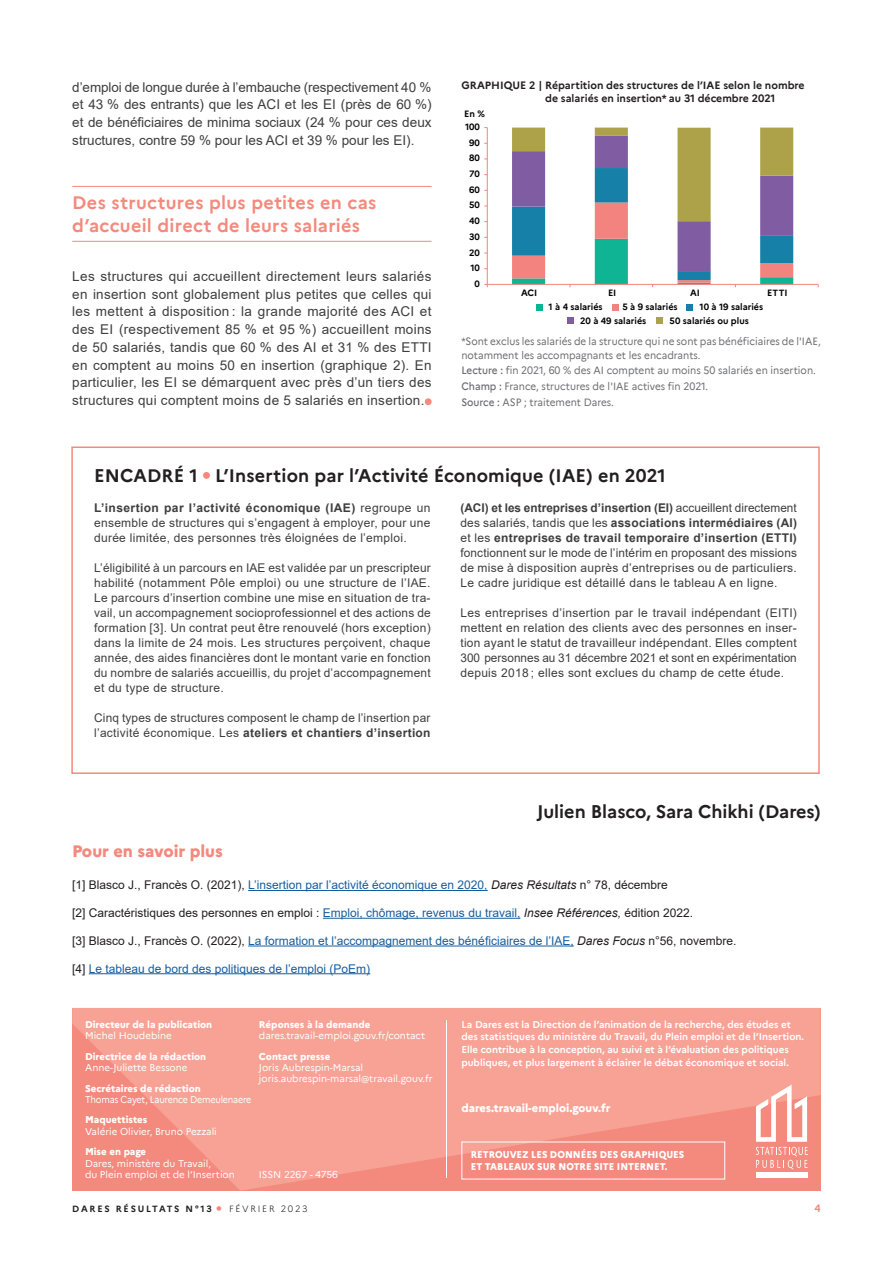
<style>
.page{position:relative;width:893px;height:1263px;background:#fff}
.page>*{position:absolute;margin:0;border:0;box-sizing:border-box;transform-origin:0 0}
.t1{font:700 18px "Marianne";letter-spacing:.01em;color:#231f20}
.t2{font:700 18px/22.2px "Marianne";letter-spacing:.015em;color:#f4897d}
.t3{font:800 16.5px "Marianne";color:#f4897d}
.t4{font:13.5px/17.7px "Arial";letter-spacing:.01em;color:#3e3e3f;text-align:justify}
.t5{font:12px/15px "Arial";letter-spacing:.025em;color:#3e3e3f;text-align:justify}
.t6{font:12px "Arial";color:#231f20}
.t7{font:12px "Arial";color:#175d9e}
.t8{font:800 11.25px "Marianne";color:#fff}
.t9{font:10.5px/15.6px "Marianne";color:#6c6d70;scale:.95 1}
.t10{font:700 10.5px/13.5px "Marianne";color:#231f20}
.t11{font:700 10.5px "Marianne";color:#f4897d}
.t12{font:700 9.75px/12.9px "Marianne";color:#fff}
.t13{font:9.75px/11.2px "Marianne";color:#fff}
.t14{font:800 9.75px "Marianne";color:#fff}
.t15{font:800 9.75px/12px "Marianne";color:#fff;scale:.95 1}
.t16{font:9.75px "Marianne";letter-spacing:-.02em;color:#fff;scale:.92 1}
.t17{font:700 9px "Marianne";color:#000001}
.t18{font:700 9px "Marianne";letter-spacing:.2em;color:#231f20}
.t19{font:300 9px "Marianne";letter-spacing:.2em;color:#231f20}
.s1{font-weight:500}
.s2{font-weight:700}
.s3{color:#175d9e}
.s4{font-style:italic}
.s5{color:#231f20}
.s6{font-style:italic;color:#231f20}
.s7{font-size:21px;color:#f4897d}
</style>
<div class="page">
<svg style="left:72px;top:1008px;width:749px;height:183px;background:#f69b8f"></svg>
<hr style="left:446px;top:1020px;width:1px;height:158px;background:#fff">
<div style="left:461px;top:1141px;width:264px;height:38px;border:1px solid #fff"></div>
<div style="left:756px;top:1173px;width:51px;height:5px;background:#fff"></div>
<svg style="left:756px;top:1084px;width:52px;height:86px"></svg>
<svg style="left:203px;top:472px;width:7px;height:7px"></svg>
<div style="left:71px;top:446px;width:749px;height:328px;border:2px solid #f4897d"></div>
<hr style="left:248px;top:890px;width:240px;height:1px;background:#175d9e">
<hr style="left:323px;top:918px;width:197px;height:1px;background:#175d9e">
<hr style="left:248px;top:945px;width:326px;height:1px;background:#175d9e">
<hr style="left:89px;top:973px;width:281px;height:1px;background:#175d9e">
<hr style="left:72px;top:186px;width:360px;height:1px;background:#f4897d">
<hr style="left:72px;top:241px;width:360px;height:1px;background:#f4897d">
<svg style="left:425px;top:398px;width:7px;height:7px"></svg>
<hr style="left:487px;top:128px;width:1px;height:156px;background:#f2837f">
<hr style="left:487px;top:284px;width:331px;height:1px;background:#f2837f">
<svg style="left:512px;top:128px;width:281px;height:159px"></svg>
<div style="left:612px;top:304px;width:7px;height:6px;background:#f2837f"></div>
<svg style="left:686px;top:304px;width:6px;height:6px"></svg>
<svg style="left:567px;top:317px;width:6px;height:6px"></svg>
<div style="left:656px;top:317px;width:7px;height:7px;background:#ada24a"></div>
<div style="left:536px;top:304px;width:7px;height:7px;background:#0fb494"></div>
<p class="t4" style="left:72px;top:78px;width:361px">d’emploi de longue durée à l’embauche (respectivement 40 % et 43 % des entrants) que les ACI et les EI (près de 60 %) et de bénéficiaires de minima sociaux (24 % pour ces deux structures, contre 59 % pour les ACI et 39 % pour les EI).</p>
<p class="t10" style="left:545px;top:77px;width:261px;text-indent:-84px">GRAPHIQUE 2 | Répartition des structures de l’IAE selon le nombre de salariés en insertion* au 31 décembre 2021</p>
<p class="t17" style="left:464px;top:107px;width:22px">En %</p>
<p class="t17" style="left:465px;top:120px;width:16px">100</p>
<p class="t17" style="left:469px;top:136px;width:12px">90</p>
<p class="t17" style="left:469px;top:151px;width:12px">80</p>
<p class="t17" style="left:469px;top:167px;width:12px">70</p>
<p class="t17" style="left:469px;top:183px;width:12px">60</p>
<h1 class="t2" style="left:72px;top:190px;width:306px">Des structures plus petites en cas d’accueil direct de leurs salariés</h1>
<p class="t4" style="left:72px;top:267px;width:361px">Les structures qui accueillent directement leurs salariés en insertion sont globalement plus petites que celles qui les mettent à disposition : la grande majorité des ACI et des EI (respectivement 85 % et 95 %) accueillent moins de 50 salariés, tandis que 60 % des AI et 31 % des ETTI en comptent au moins 50 en insertion (graphique 2). En particulier, les EI se démarquent avec près d’un tiers des structures qui comptent moins de 5 salariés en insertion.</p>
<p class="t17" style="left:475px;top:277px;width:7px">0</p>
<p class="t17" style="left:469px;top:198px;width:12px">50</p>
<p class="t17" style="left:469px;top:214px;width:12px">40</p>
<p class="t17" style="left:469px;top:230px;width:12px">30</p>
<p class="t17" style="left:469px;top:245px;width:12px">20</p>
<p class="t17" style="left:470px;top:261px;width:11px">10</p>
<p class="t17" style="left:521px;top:286px;width:18px">ACI</p>
<p class="t17" style="left:608px;top:286px;width:10px">EI</p>
<p class="t17" style="left:690px;top:286px;width:11px">AI</p>
<p class="t17" style="left:767px;top:286px;width:22px">ETTI</p>
<p class="t17" style="left:549px;top:300px;width:56px">1 à 4 salariés</p>
<p class="t17" style="left:622px;top:300px;width:57px">5 à 9 salariés</p>
<p class="t17" style="left:699px;top:300px;width:65px">10 à 19 salariés</p>
<p class="t17" style="left:580px;top:314px;width:68px">20 à 49 salariés</p>
<p class="t17" style="left:670px;top:314px;width:81px">50 salariés ou plus</p>
<p class="t9" style="left:461px;top:334px;width:380px;line-height:13.5px">*Sont exclus les salariés de la structure qui ne sont pas bénéficiaires de l'IAE, notamment les accompagnants et les encadrants.</p>
<p class="t9" style="left:461px;top:362px;width:375px"><span class="s1">Lecture :</span> fin 2021, 60 % des AI comptent au moins 50 salariés en insertion.<br><span class="s1">Champ :</span> France, structures de l'IAE actives fin 2021.<br><span class="s1">Source :</span> ASP ; traitement Dares.</p>
<h1 class="t1" style="left:94px;top:462px;width:573px">ENCADRÉ 1 L’Insertion par l’Activité Économique (IAE) en 2021</h1>
<p class="t5" style="left:94px;top:500px;width:338px"><span class="s2">L’insertion par l’activité économique (IAE)</span> regroupe un ensemble de structures qui s’engagent à employer, pour une durée limitée, des personnes très éloignées de l’emploi.</p>
<p class="t5" style="left:94px;top:560px;width:338px">L’éligibilité à un parcours en IAE est validée par un prescripteur habilité (notamment Pôle emploi) ou une structure de l’IAE.<br>Le parcours d’insertion combine une mise en situation de tra&shy;vail, un accompagnement socioprofessionnel et des actions de formation [3]. Un contrat peut être renouvelé (hors exception) dans la limite de 24 mois. Les structures perçoivent, chaque année, des aides financières dont le montant varie en fonction du nombre de salariés accueillis, du projet d’accompagnement et du type de structure.</p>
<p class="t5" style="left:94px;top:710px;width:338px">Cinq types de structures composent le champ de l’insertion par l’activité économique. Les <span class="s2">ateliers et chantiers d’insertion</span></p>
<p class="t5" style="left:460px;top:500px;width:338px"><span class="s2">(ACI) et les entreprises d’insertion (EI)</span> accueillent directement des salariés, tandis que les <span class="s2">associations intermédiaires (AI) </span>et les <span class="s2">entreprises de travail temporaire d’insertion (ETTI) </span>fonctionnent sur le mode de l’intérim en proposant des missions de mise à disposition auprès d’entreprises ou de particuliers.<br>Le cadre juridique est détaillé dans le tableau A en ligne.</p>
<p class="t5" style="left:460px;top:605px;width:338px">Les entreprises d’insertion par le travail indépendant (EITI) mettent en relation des clients avec des personnes en inser&shy;tion ayant le statut de travailleur indépendant. Elles comptent 300 personnes au 31 décembre 2021 et sont en expérimentation depuis 2018 ; elles sont exclues du champ de cette étude.</p>
<h1 class="t1" style="left:537px;top:798px;width:285px">Julien Blasco, Sara Chikhi (Dares)</h1>
<h2 class="t3" style="left:72px;top:838px;width:152px">Pour en savoir plus</h2>
<p class="t6" style="left:72px;top:877px;width:597px">[1] Blasco J., Francès O. (2021), <span class="s3">L’insertion par l’activité économique en 2020,</span> <span class="s4">Dares Résultats</span> n° 78, décembre</p>
<p class="t6" style="left:72px;top:904px;width:623px">[2] Caractéristiques des personnes en emploi : <span class="s3">Emploi, chômage, revenus du travail,</span> <span class="s4">Insee Références,</span> édition 2022.</p>
<p class="t7" style="left:72px;top:932px;width:666px"><span class="s5">[3] Blasco J., Francès O. (2022),</span> La formation et l’accompagnement des bénéficiaires de l’IAE, <span class="s6">Dares Focus</span> <span class="s5">n°56, novembre.</span></p>
<p class="t7" style="left:72px;top:960px;width:300px"><span class="s5">[4]</span> Le tableau de bord des politiques de l’emploi (PoEm)</p>
<p class="t14" style="left:85px;top:1017px;width:129px">Directeur de la publication</p>
<p class="t13" style="left:85px;top:1029px;width:88px">Michel Houdebine</p>
<p class="t14" style="left:85px;top:1049px;width:123px">Directrice de la rédaction</p>
<p class="t13" style="left:85px;top:1061px;width:104px">Anne-Juliette Bessone</p>
<p class="t14" style="left:85px;top:1080px;width:117px">Secrétaires de rédaction</p>
<p class="t16" style="left:85px;top:1092px;width:182px">Thomas Cayet, Laurence Demeulenaere</p>
<p class="t14" style="left:85px;top:1112px;width:64px">Maquettistes</p>
<p class="t13" style="left:85px;top:1125px;width:133px">Valérie Olivier, Bruno Pezzali</p>
<p class="t14" style="left:85px;top:1144px;width:63px">Mise en page</p>
<p class="t13" style="left:85px;top:1157px;width:151px">Dares, ministère du Travail,<br>du Plein emploi et de l’Insertion</p>
<p class="t14" style="left:259px;top:1017px;width:113px">Réponses à la demande</p>
<p class="t13" style="left:259px;top:1029px;width:168px">dares.travail-emploi.gouv.fr/contact</p>
<p class="t14" style="left:259px;top:1049px;width:73px">Contact presse</p>
<p class="t13" style="left:259px;top:1061px;width:175px">Joris Aubrespin-Marsal joris.aubrespin-marsal@travail.gouv.fr</p>
<p class="t13" style="left:259px;top:1168px;width:81px">ISSN 2267 - 4756</p>
<p class="t12" style="left:461px;top:1017px;width:344px">La Dares est la Direction de l’animation de la recherche, des études et des statistiques du ministère du Travail, du Plein emploi et de l’Insertion.<br>Elle contribue à la conception, au suivi et à l’évaluation des politiques publiques, et plus largement à éclairer le débat économique et social.</p>
<p class="t8" style="left:461px;top:1100px;width:150px">dares.travail-emploi.gouv.fr</p>
<p class="t15" style="left:471px;top:1148px;width:226px">RETROUVEZ LES DONNÉES DES GRAPHIQUES<br>ET TABLEAUX SUR NOTRE SITE INTERNET.</p>
<p class="t18" style="left:72px;top:1202px;width:141px">DARES RÉSULTATS N°13</p>
<p class="t19" style="left:216px;top:1202px;width:93px"><span class="s7">•</span> FÉVRIER 2023</p>
<p class="t11" style="left:814px;top:1200px;width:8px">4</p>
</div>
